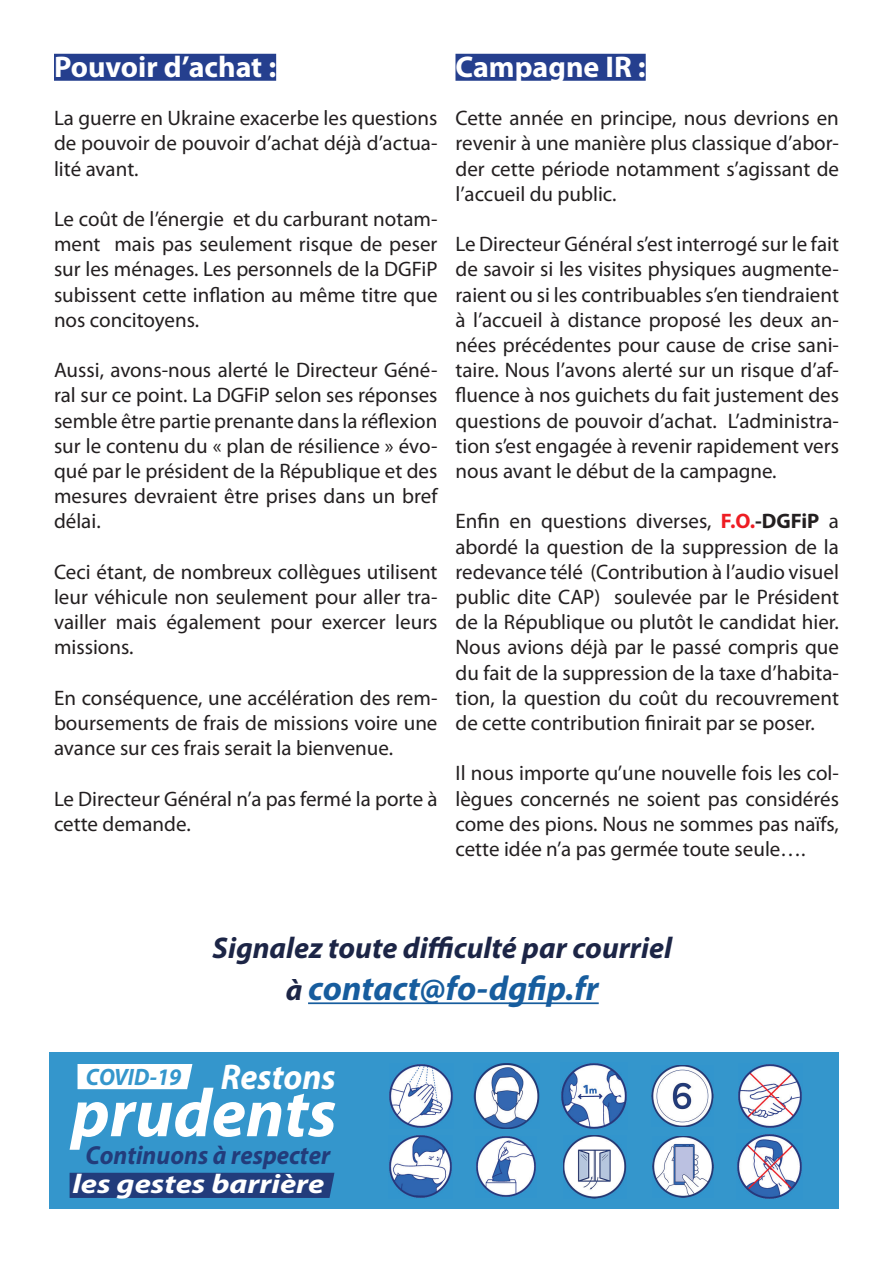
<style>
.page{position:relative;width:893px;height:1263px;background:#fff}
.page>*{position:absolute;margin:0;border:0;box-sizing:border-box;transform-origin:0 0}
.t1{font:italic 700 68.4px "Myriad Pro";color:#fff}
.t2{font:italic 700 35.85px "Myriad Pro";color:#fff;scale:.95 1}
.t3{font:italic 700 34.5px "Myriad Pro";color:#175d9e}
.t4{font:italic 700 30px "Myriad Pro";color:#1c2546}
.t5{font:700 30px "Myriad Pro";color:#fff}
.t6{font:italic 700 27.15px "Myriad Pro";color:#fff;scale:1.19 1}
.t7{font:italic 700 26.1px "Myriad Pro";color:#223c7b;scale:.95 1}
.t8{font:italic 700 23.85px "Myriad Pro";color:#3496cc;scale:.95 1}
.t9{font:21px/25.2px "Myriad Pro";color:#231f20;text-align:justify}
.s1{font-weight:700;color:#ee1d23}
.s2{font-weight:700}
.s3{font-size:30px;color:#1c2546}
</style>
<div class="page">
<hr style="left:308px;top:1002px;width:291px;height:2px;background:#175d9e">
<div style="left:50px;top:1052px;width:789px;height:157px;background:#3496cc"></div>
<div style="left:78px;top:1064px;width:114px;height:25px;background:#fff"></div>
<img style="left:474px;top:1063px;width:65px;height:66px">
<img style="left:653px;top:1136px;width:60px;height:61px">
<img style="left:652px;top:1065px;width:61px;height:62px">
<img style="left:563px;top:1135px;width:63px;height:63px">
<img style="left:738px;top:1064px;width:64px;height:64px">
<img style="left:389px;top:1135px;width:63px;height:63px">
<img style="left:561px;top:1063px;width:66px;height:66px">
<img style="left:389px;top:1064px;width:64px;height:64px">
<img style="left:476px;top:1136px;width:60px;height:61px">
<img style="left:737px;top:1134px;width:65px;height:65px">
<div style="left:70px;top:1173px;width:264px;height:25px;background:#223c7b"></div>
<div style="left:54px;top:54px;width:222px;height:27px;background:#253f8e"></div>
<div style="left:455px;top:54px;width:191px;height:27px;background:#253f8e"></div>
<p class="t5" style="left:54px;top:47px;width:224px">Pouvoir d’achat :</p>
<p class="t9" style="left:54px;top:105px;width:385px">La guerre en Ukraine exacerbe les questions de pouvoir de pouvoir d’achat déjà d’actua&shy;lité avant.</p>
<p class="t9" style="left:54px;top:206px;width:385px">Le coût de l’énergie et du carburant notam&shy;ment mais pas seulement risque de peser sur les ménages. Les personnels de la DGFiP subissent cette inflation au même titre que nos concitoyens.</p>
<p class="t9" style="left:54px;top:357px;width:385px">Aussi, avons-nous alerté le Directeur Géné&shy;ral sur ce point. La DGFiP selon ses réponses semble être partie prenante dans la réflexion sur le contenu du « plan de résilience » évo&shy;qué par le président de la République et des mesures devraient être prises dans un bref délai.</p>
<p class="t9" style="left:54px;top:559px;width:385px">Ceci étant, de nombreux collègues utilisent leur véhicule non seulement pour aller tra&shy;vailler mais également pour exercer leurs missions.</p>
<p class="t9" style="left:54px;top:685px;width:385px">En conséquence, une accélération des rem&shy;boursements de frais de missions voire une avance sur ces frais serait la bienvenue.</p>
<p class="t9" style="left:54px;top:786px;width:385px">Le Directeur Général n’a pas fermé la porte à cette demande.</p>
<p class="t5" style="left:455px;top:47px;width:192px">Campagne IR :</p>
<p class="t9" style="left:455px;top:105px;width:385px">Cette année en principe, nous devrions en revenir à une manière plus classique d’abor&shy;der cette période notamment s’agissant de l’accueil du public.</p>
<p class="t9" style="left:455px;top:231px;width:385px">Le Directeur Général s’est interrogé sur le fait de savoir si les visites physiques augmente&shy;raient ou si les contribuables s’en tiendraient à l’accueil à distance proposé les deux an&shy;nées précédentes pour cause de crise sani&shy;taire. Nous l’avons alerté sur un risque d’af&shy;fluence à nos guichets du fait justement des questions de pouvoir d’achat. L’administra&shy;tion s’est engagée à revenir rapidement vers nous avant le début de la campagne.</p>
<p class="t9" style="left:455px;top:508px;width:385px">Enfin en questions diverses, <span class="s1">F.O.</span><span class="s2">-DGFiP</span> a abordé la question de la suppression de la redevance télé (Contribution à l’audio visuel public dite CAP) soulevée par le Président de la République ou plutôt le candidat hier.<br>Nous avions déjà par le passé compris que du fait de la suppression de la taxe d’habita&shy;tion, la question du coût du recouvrement de cette contribution finirait par se poser.</p>
<p class="t9" style="left:455px;top:760px;width:385px">Il nous importe qu’une nouvelle fois les col&shy;lègues concernés ne soient pas considérés come des pions. Nous ne sommes pas naïfs, cette idée n’a pas germée toute seule….</p>
<p class="t4" style="left:213px;top:929px;width:461px">Signalez toute difficulté par courriel</p>
<p class="t3" style="left:286px;top:966px;width:314px"><span class="s3">à</span> contact@fo-dgfip.fr</p>
<h2 class="t2" style="left:221px;top:1054px;width:122px">Restons</h2>
<h1 class="t1" style="left:71px;top:1069px;width:267px">prudents</h1>
<p class="t8" style="left:86px;top:1062px;width:102px">COVID-19</p>
<p class="t7" style="left:85px;top:1138px;width:259px">Continuons à respecter</p>
<p class="t6" style="left:72px;top:1166px;width:213px">les gestes barrière</p>
</div>
